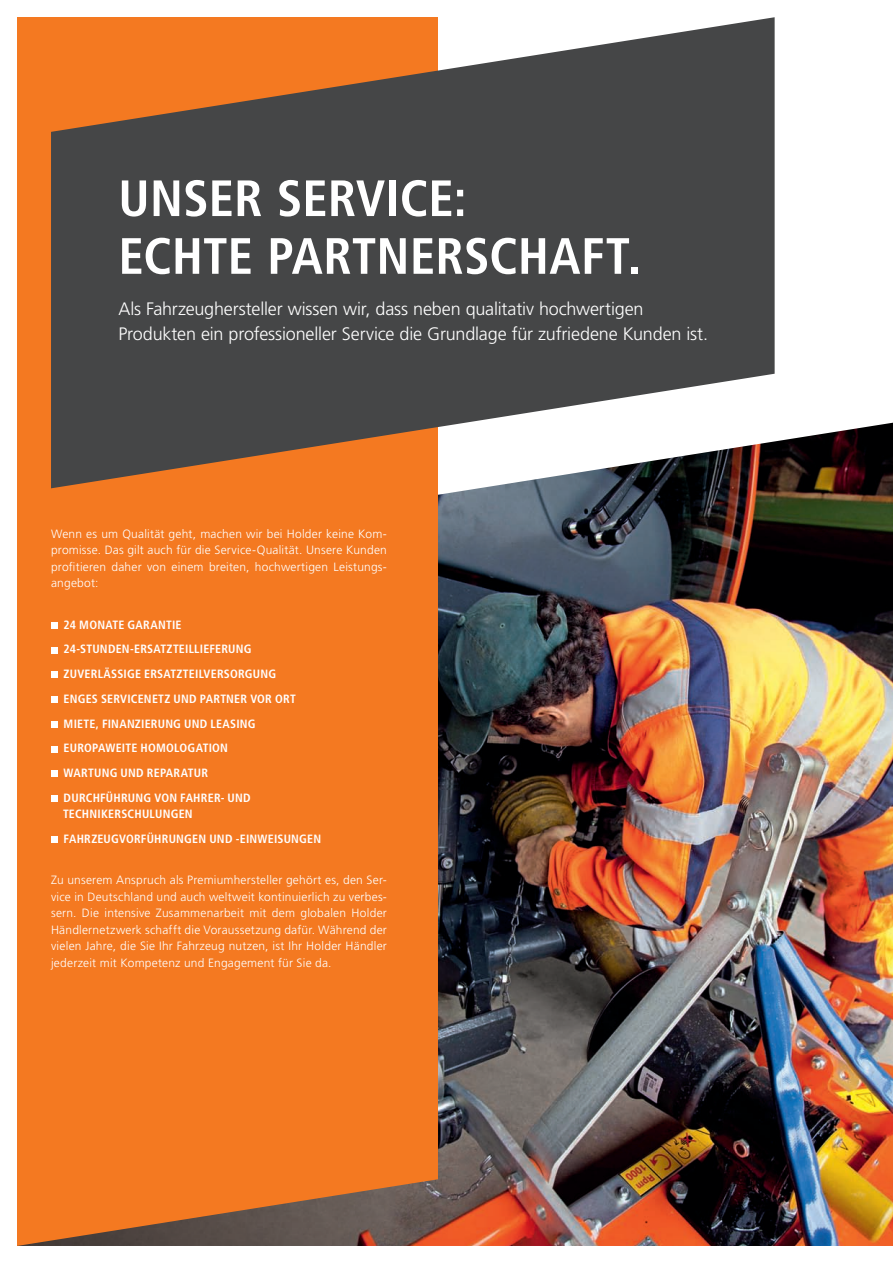
<style>
.page{position:relative;width:893px;height:1263px;background:#fff}
.page>*{position:absolute;margin:0;border:0;box-sizing:border-box;transform-origin:0 0}
.t1{font:700 condensed 51px/57.8px "Frutiger LT Std";letter-spacing:.005em;color:#fff}
.t2{font:300 18px/24.8px "Frutiger LT Std";letter-spacing:-.01em;color:#fff}
.t3{font:300 12px/16.5px "Frutiger LT Std";letter-spacing:.015em;color:#fff;text-align:justify}
.t4{font:700 condensed 12px/24.8px "Frutiger LT Std";letter-spacing:.02em;color:#fff}
</style>
<div class="page">
<img style="left:438px;top:423px;width:455px;height:823px">
<div style="left:17px;top:17px;width:421px;height:1229px;background:#f47921"></div>
<svg style="left:51px;top:17px;width:724px;height:471px;background:#6c5d52"></svg>
<div style="left:51px;top:622px;width:6px;height:7px;background:#fff"></div>
<svg style="left:51px;top:647px;width:6px;height:6px"></svg>
<svg style="left:51px;top:672px;width:6px;height:6px"></svg>
<div style="left:51px;top:696px;width:6px;height:7px;background:#fff"></div>
<div style="left:51px;top:721px;width:6px;height:7px;background:#fff"></div>
<svg style="left:51px;top:746px;width:6px;height:6px"></svg>
<svg style="left:51px;top:771px;width:6px;height:6px"></svg>
<div style="left:51px;top:795px;width:6px;height:7px;background:#fff"></div>
<svg style="left:51px;top:837px;width:6px;height:6px"></svg>
<h1 class="t1" style="left:118px;top:170px;width:524px">UNSER SERVICE:<br>ECHTE PARTNERSCHAFT.</h1>
<h2 class="t2" style="left:118px;top:297px;width:591px">Als Fahrzeughersteller wissen wir, dass neben qualitativ hochwertigen<br>Produkten ein professioneller Service die Grundlage für zufriedene Kunden ist.</h2>
<p class="t3" style="left:51px;top:526px;width:337px">Wenn es um Qualität geht, machen wir bei Holder keine Kom&shy;promisse. Das gilt auch für die Service-Qualität. Unsere Kunden profitieren daher von einem breiten, hochwertigen Leistungs&shy;angebot:</p>
<p class="t4" style="left:64px;top:612px;width:234px">24 MONATE GARANTIE<br>24-STUNDEN-ERSATZTEILLIEFERUNG<br>ZUVERLÄSSIGE ERSATZTEILVERSORGUNG<br>ENGES SERVICENETZ UND PARTNER VOR ORT<br>MIETE, FINANZIERUNG UND LEASING<br>EUROPAWEITE HOMOLOGATION<br>WARTUNG UND REPARATUR<br>DURCHFÜHRUNG VON FAHRER- UND</p>
<p class="t4" style="left:63px;top:802px;width:260px">TECHNIKERSCHULUNGEN<br>FAHRZEUGVORFÜHRUNGEN UND -EINWEISUNGEN</p>
<p class="t3" style="left:51px;top:872px;width:337px">Zu unserem Anspruch als Premiumhersteller gehört es, den Ser&shy;vice in Deutschland und auch weltweit kontinuierlich zu verbes&shy;sern. Die intensive Zusammenarbeit mit dem globalen Holder Händlernetzwerk schafft die Voraussetzung dafür. Während der vielen Jahre, die Sie Ihr Fahrzeug nutzen, ist Ihr Holder Händler jederzeit mit Kompetenz und Engagement für Sie da.</p>
</div>
